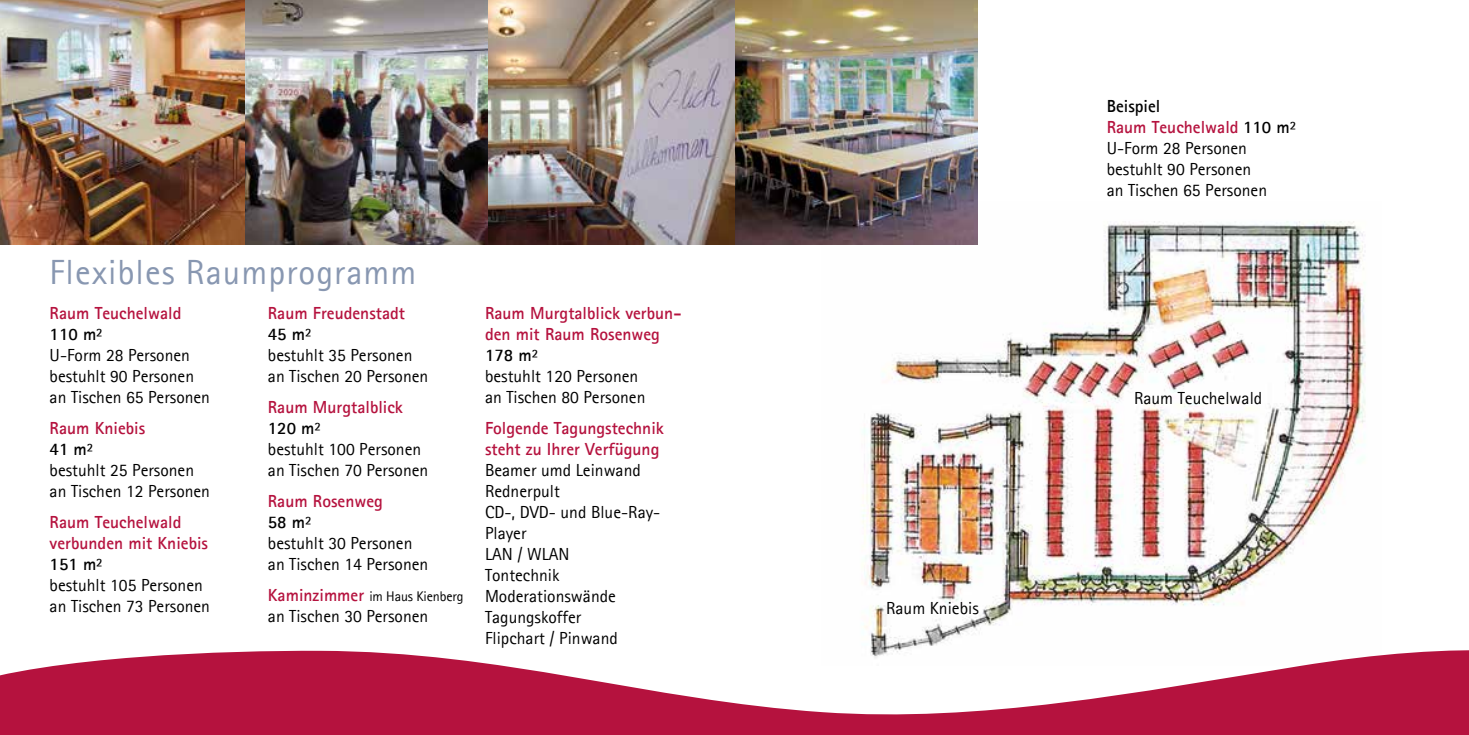
<style>
.page{position:relative;width:1469px;height:735px;background:#fff}
.page>*{position:absolute;margin:0;border:0;box-sizing:border-box;transform-origin:0 0}
.t1{font:35px "Agfa Rotis Sans Serif";letter-spacing:.03em;color:#8897b1}
.t2{font:17.5px/21px "Agfa Rotis Sans Serif";color:#000}
.t3{font:700 17.5px/21px "Agfa Rotis Sans Serif";color:#b5123e}
.t4{font:700 17.5px "Agfa Rotis Sans Serif";color:#000}
.t5{font:14px "Agfa Rotis Sans Serif";letter-spacing:-.01em;color:#000}
.s1{font-weight:700;font-size:17.5px;color:#b5123e}
.s2{font-weight:700}
.s3{font-weight:700;color:#b5123e}
</style>
<div class="page">
<img style="left:862px;top:201px;width:504px;height:439px">
<img style="left:0;top:0;width:977px;height:245px">
<svg style="left:0;top:640px;width:1468px;height:94px;fill:#b5123e"></svg>
<h1 class="t1" style="left:50px;top:251px;width:368px">Flexibles Raumprogramm</h1>
<p class="t3" style="left:50px;top:302px;width:133px">Raum Teuchelwald</p>
<p class="t4" style="left:50px;top:323px;width:55px">110 m²</p>
<p class="t2" style="left:50px;top:344px;width:162px">U-Form 28 Personen bestuhlt 90 Personen an Tischen 65 Personen</p>
<p class="t3" style="left:50px;top:417px;width:97px">Raum Kniebis</p>
<p class="t4" style="left:50px;top:438px;width:45px">41 m²</p>
<p class="t2" style="left:50px;top:459px;width:162px">bestuhlt 25 Personen an Tischen 12 Personen</p>
<p class="t3" style="left:50px;top:511px;width:160px">Raum Teuchelwald verbunden mit Kniebis</p>
<p class="t4" style="left:50px;top:553px;width:55px">151 m²</p>
<p class="t2" style="left:50px;top:574px;width:162px">bestuhlt 105 Personen an Tischen 73 Personen</p>
<p class="t3" style="left:268px;top:302px;width:139px">Raum Freudenstadt</p>
<p class="t4" style="left:268px;top:323px;width:45px">45 m²</p>
<p class="t2" style="left:268px;top:344px;width:162px">bestuhlt 35 Personen an Tischen 20 Personen</p>
<p class="t3" style="left:268px;top:396px;width:137px">Raum Murgtalblick</p>
<p class="t4" style="left:268px;top:417px;width:55px">120 m²</p>
<p class="t2" style="left:268px;top:438px;width:162px">bestuhlt 100 Personen an Tischen 70 Personen</p>
<p class="t3" style="left:268px;top:490px;width:117px">Raum Rosenweg</p>
<p class="t4" style="left:268px;top:511px;width:45px">58 m²</p>
<p class="t2" style="left:268px;top:532px;width:162px">bestuhlt 30 Personen an Tischen 14 Personen</p>
<p class="t5" style="left:268px;top:587px;width:197px"><span class="s1">Kaminzimmer</span> im Haus Kienberg</p>
<p class="t2" style="left:268px;top:605px;width:162px">an Tischen 30 Personen</p>
<p class="t3" style="left:485px;top:302px;width:198px">Raum Murgtalblick verbun&shy;den mit Raum Rosenweg</p>
<p class="t4" style="left:485px;top:344px;width:55px">178 m²</p>
<p class="t2" style="left:485px;top:365px;width:162px">bestuhlt 120 Personen an Tischen 80 Personen</p>
<p class="t3" style="left:485px;top:417px;width:180px">Folgende Tagungstechnik steht zu Ihrer Verfügung</p>
<p class="t2" style="left:485px;top:459px;width:177px">Beamer umd Leinwand<br>Rednerpult<br>CD-, DVD- und Blue-Ray-<br>Player<br>LAN / WLAN<br>Tontechnik<br>Moderationswände<br>Tagungskoffer<br>Flipchart / Pinwand</p>
<p class="t2" style="left:886px;top:597px;width:94px">Raum Kniebis</p>
<p class="t2" style="left:1106px;top:95px;width:191px"><span class="s2">Beispiel<br></span><span class="s3">Raum Teuchelwald</span> <span class="s2">110 m²<br></span>U-Form 28 Personen bestuhlt 90 Personen<br>an Tischen 65 Personen</p>
<p class="t2" style="left:1134px;top:387px;width:130px">Raum Teuchelwald</p>
</div>
